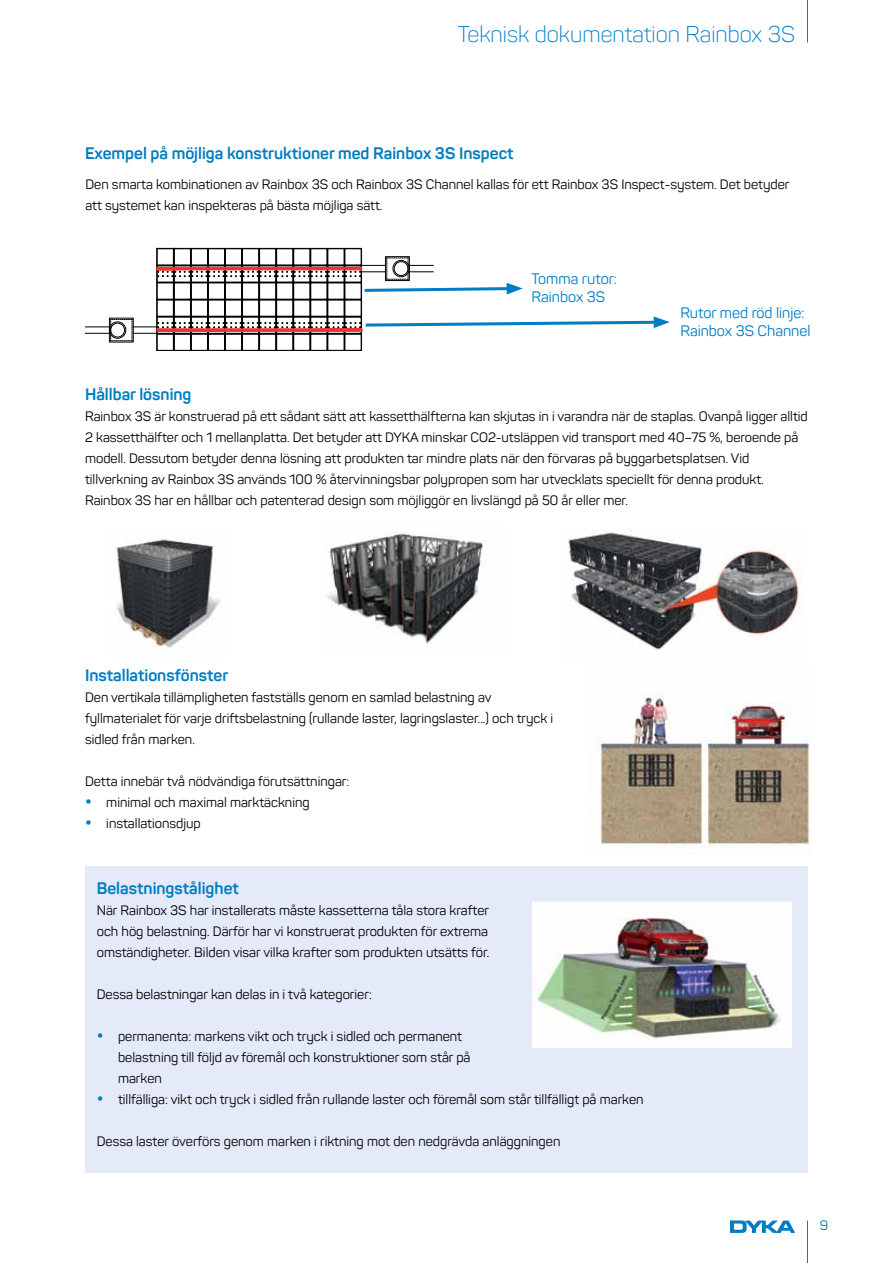
<style>
.page{position:relative;width:893px;height:1263px;background:#fff}
.page>*{position:absolute;margin:0;border:0;box-sizing:border-box;transform-origin:0 0}
.t1{font:300 22.5px "Panton";color:#007dc3}
.t2{font:700 16.5px "Panton";color:#007dc3}
.t3{font:15px/18px "Panton";color:#007dc3}
.t4{font:13.5px/21px "Panton";color:#000}
.t5{font:13.5px "Panton";color:#007dc3}
.s1{color:#007dc3}
</style>
<div class="page">
<div style="left:85px;top:866px;width:723px;height:307px;background:#e4eaf7"></div>
<hr style="left:807px;top:1220px;width:1px;height:43px;background:#007dc3">
<svg style="left:730px;top:1220px;width:65px;height:13px"></svg>
<hr style="left:807px;top:0;width:1px;height:43px;background:#007dc3">
<img style="left:116px;top:539px;width:105px;height:110px">
<img style="left:326px;top:533px;width:158px;height:112px">
<img style="left:568px;top:532px;width:234px;height:118px">
<svg style="left:86px;top:248px;width:584px;height:103px"></svg>
<img style="left:598px;top:693px;width:212px;height:161px">
<img style="left:532px;top:901px;width:260px;height:146px">
<h1 class="t1" style="left:458px;top:21px;width:339px">Teknisk dokumentation Rainbox 3S</h1>
<p class="t2" style="left:85px;top:143px;width:430px">Exempel på möjliga konstruktioner med Rainbox 3S Inspect</p>
<p class="t4" style="left:85px;top:174px;width:706px">Den smarta kombinationen av Rainbox 3S och Rainbox 3S Channel kallas för ett Rainbox 3S Inspect-system. Det betyder att systemet kan inspekteras på bästa möjliga sätt.</p>
<p class="t3" style="left:531px;top:270px;width:87px">Tomma rutor:<br>Rainbox 3S</p>
<p class="t3" style="left:680px;top:303px;width:132px">Rutor med röd linje:<br>Rainbox 3S Channel</p>
<p class="t2" style="left:85px;top:384px;width:108px">Hållbar lösning</p>
<p class="t4" style="left:85px;top:406px;width:724px">Rainbox 3S är konstruerad på ett sådant sätt att kassetthälfterna kan skjutas in i varandra när de staplas. Ovanpå ligger alltid 2 kassetthälfter och 1 mellanplatta. Det betyder att DYKA minskar CO2-utsläppen vid transport med 40–75 %, beroende på modell. Dessutom betyder denna lösning att produkten tar mindre plats när den förvaras på byggarbetsplatsen. Vid tillverkning av Rainbox 3S används 100 % återvinningsbar polypropen som har utvecklats speciellt för denna produkt.<br>Rainbox 3S har en hållbar och patenterad design som möjliggör en livslängd på 50 år eller mer.</p>
<p class="t2" style="left:85px;top:665px;width:145px">Installationsfönster</p>
<p class="t4" style="left:85px;top:687px;width:470px">Den vertikala tillämpligheten fastställs genom en samlad belastning av fyllmaterialet för varje driftsbelastning (rullande laster, lagringslaster...) och tryck i sidled från marken.</p>
<p class="t4" style="left:85px;top:771px;width:266px">Detta innebär två nödvändiga förutsättningar:</p>
<p class="t4" style="left:85px;top:792px;width:226px"><span class="s1">•</span> minimal och maximal marktäckning</p>
<p class="t4" style="left:85px;top:813px;width:117px"><span class="s1">•</span> installationsdjup</p>
<p class="t2" style="left:97px;top:878px;width:144px">Belastningstålighet</p>
<p class="t4" style="left:97px;top:900px;width:394px;text-align:justify">När Rainbox 3S har installerats måste kassetterna tåla stora krafter och hög belastning. Därför har vi konstruerat produkten för extrema omständigheter. Bilden visar vilka krafter som produkten utsätts för.</p>
<p class="t4" style="left:97px;top:984px;width:277px">Dessa belastningar kan delas in i två kategorier:</p>
<p class="t4" style="left:118px;top:1026px;width:354px;text-indent:-21px"><span class="s1">•</span> permanenta: markens vikt och tryck i sidled och permanent belastning till följd av föremål och konstruktioner som står på marken</p>
<p class="t4" style="left:97px;top:1089px;width:548px"><span class="s1">•</span> tillfälliga: vikt och tryck i sidled från rullande laster och föremål som står tillfälligt på marken</p>
<p class="t4" style="left:97px;top:1131px;width:465px">Dessa laster överförs genom marken i riktning mot den nedgrävda anläggningen</p>
<p class="t5" style="left:820px;top:1217px;width:10px">9</p>
</div>
